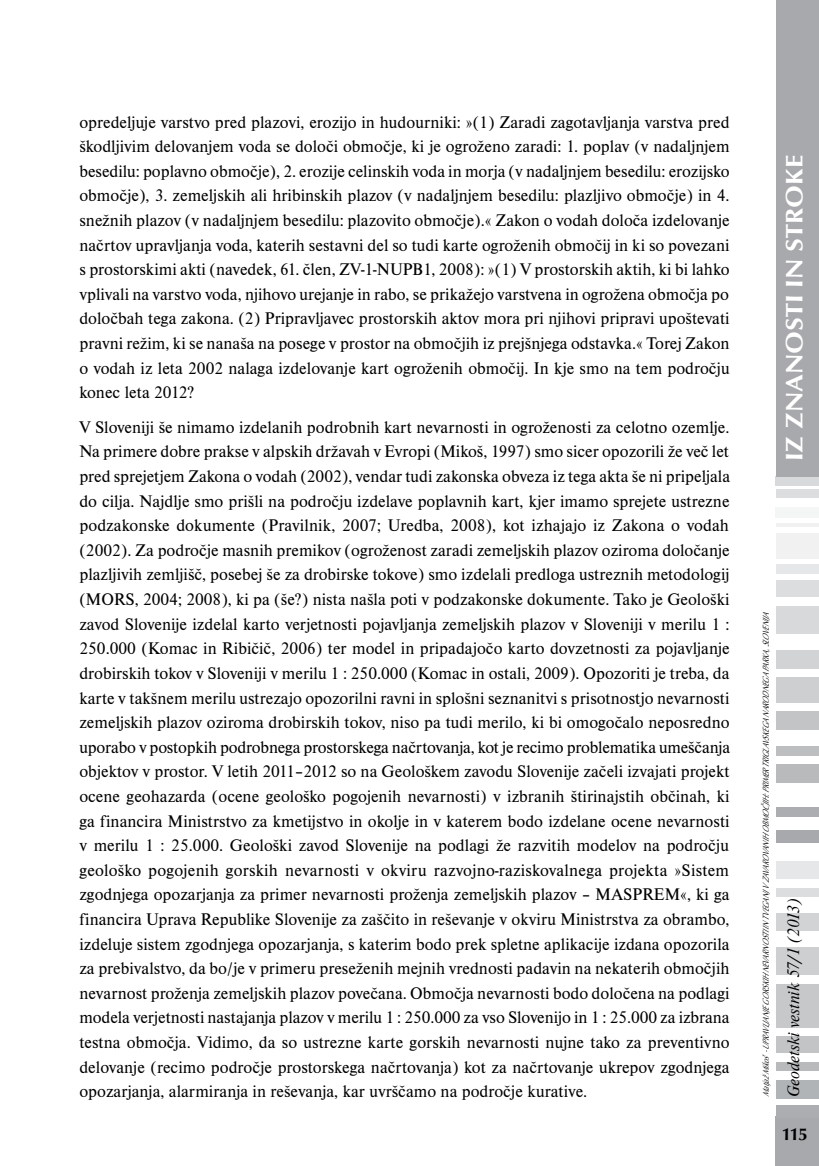
<style>
.page{position:relative;width:819px;height:1166px;background:#fff}
.page>*{position:absolute;margin:0;border:0;box-sizing:border-box;transform-origin:0 0}
.t1{font:500 24.5px "Optus TEE";color:#fff;scale:1.1 1}
.t2{font:17.5px/24.7px "Nimbus Rom DEE";color:#000;text-align:justify}
.t3{font:italic 17.5px "Nimbus Rom DEE";letter-spacing:-.015em;color:#000}
.t4{font:500 17.5px "Optus TEE";color:#000}
.t5{font:italic 8.75px "Optus TEE";color:#000;scale:.8 1}
</style>
<div class="page">
<div style="left:775px;top:1116px;width:44px;height:50px;background:#a7a9ac"></div>
<div style="left:775px;top:580px;width:44px;height:16px;background:#dcddde"></div>
<div style="left:775px;top:606px;width:44px;height:28px;background:#d7d9da"></div>
<div style="left:775px;top:650px;width:44px;height:18px;background:#d1d3d4"></div>
<div style="left:775px;top:677px;width:44px;height:26px;background:#cdcfd0"></div>
<div style="left:775px;top:712px;width:44px;height:18px;background:#c2c4c6"></div>
<div style="left:775px;top:746px;width:44px;height:9px;background:#bcbec0"></div>
<div style="left:775px;top:764px;width:44px;height:19px;background:#b8babc"></div>
<div style="left:775px;top:807px;width:44px;height:10px;background:#abadb0"></div>
<div style="left:775px;top:830px;width:44px;height:12px;background:#a7a9ac"></div>
<div style="left:775px;top:861px;width:44px;height:18px;background:#e6e7e8"></div>
<div style="left:775px;top:888px;width:44px;height:8px;background:#dcddde"></div>
<div style="left:775px;top:913px;width:44px;height:18px;background:#d1d3d4"></div>
<div style="left:775px;top:947px;width:44px;height:28px;background:#cdcfd0"></div>
<div style="left:775px;top:984px;width:44px;height:44px;background:#c7c8ca"></div>
<div style="left:775px;top:1037px;width:44px;height:16px;background:#c2c4c6"></div>
<div style="left:775px;top:1062px;width:44px;height:9px;background:#b8babc"></div>
<div style="left:775px;top:1080px;width:44px;height:18px;background:#b1b4b6"></div>
<div style="left:775px;top:1105px;width:44px;height:12px;background:#abadb0"></div>
<div style="left:775px;top:476px;width:44px;height:9px;background:#d7d9da"></div>
<div style="left:775px;top:489px;width:44px;height:9px;background:#dcddde"></div>
<div style="left:775px;top:507px;width:44px;height:11px;background:#f4f5f5"></div>
<div style="left:775px;top:533px;width:44px;height:26px;background:#f1f1f2"></div>
<div style="left:775px;top:564px;width:44px;height:9px;background:#e6e7e8"></div>
<hr style="left:775px;top:523px;width:44px;height:4px;background:#f1f1f2">
<div style="left:775px;top:0;width:44px;height:477px;background:#a7a9ac"></div>
<p class="t2" style="left:79px;top:110px;width:651px">opredeljuje varstvo pred plazovi, erozijo in hudourniki: »(1) Zaradi zagotavljanja varstva pred škodljivim delovanjem voda se določi območje, ki je ogroženo zaradi: 1. poplav (v nadaljnjem besedilu: poplavno območje), 2. erozije celinskih voda in morja (v nadaljnjem besedilu: erozijsko območje), 3. zemeljskih ali hribinskih plazov (v nadaljnjem besedilu: plazljivo območje) in 4. snežnih plazov (v nadaljnjem besedilu: plazovito območje).« Zakon o vodah določa izdelovanje načrtov upravljanja voda, katerih sestavni del so tudi karte ogroženih območij in ki so povezani s prostorskimi akti (navedek, 61. člen, ZV-1-NUPB1, 2008): »(1) V prostorskih aktih, ki bi lahko vplivali na varstvo voda, njihovo urejanje in rabo, se prikažejo varstvena in ogrožena območja po določbah tega zakona. (2) Pripravljavec prostorskih aktov mora pri njihovi pripravi upoštevati pravni režim, ki se nanaša na posege v prostor na območjih iz prejšnjega odstavka.« Torej Zakon o vodah iz leta 2002 nalaga izdelovanje kart ogroženih območij. In kje smo na tem področju konec leta 2012?</p>
<p class="t2" style="left:79px;top:415px;width:652px">V Sloveniji še nimamo izdelanih podrobnih kart nevarnosti in ogroženosti za celotno ozemlje.<br>Na primere dobre prakse v alpskih državah v Evropi (Mikoš, 1997) smo sicer opozorili že več let pred sprejetjem Zakona o vodah (2002), vendar tudi zakonska obveza iz tega akta še ni pripeljala do cilja. Najdlje smo prišli na področju izdelave poplavnih kart, kjer imamo sprejete ustrezne podzakonske dokumente (Pravilnik, 2007; Uredba, 2008), kot izhajajo iz Zakona o vodah (2002). Za področje masnih premikov (ogroženost zaradi zemeljskih plazov oziroma določanje plazljivih zemljišč, posebej še za drobirske tokove) smo izdelali predloga ustreznih metodologij (MORS, 2004; 2008), ki pa (še?) nista našla poti v podzakonske dokumente. Tako je Geološki zavod Slovenije izdelal karto verjetnosti pojavljanja zemeljskih plazov v Sloveniji v merilu 1 :<br>250.000 (Komac in Ribičič, 2006) ter model in pripadajočo karto dovzetnosti za pojavljanje drobirskih tokov v Sloveniji v merilu 1 : 250.000 (Komac in ostali, 2009). Opozoriti je treba, da karte v takšnem merilu ustrezajo opozorilni ravni in splošni seznanitvi s prisotnostjo nevarnosti zemeljskih plazov oziroma drobirskih tokov, niso pa tudi merilo, ki bi omogočalo neposredno uporabo v postopkih podrobnega prostorskega načrtovanja, kot je recimo problematika umeščanja objektov v prostor. V letih 2011–2012 so na Geološkem zavodu Slovenije začeli izvajati projekt ocene geohazarda (ocene geološko pogojenih nevarnosti) v izbranih štirinajstih občinah, ki ga financira Ministrstvo za kmetijstvo in okolje in v katerem bodo izdelane ocene nevarnosti v merilu 1 : 25.000. Geološki zavod Slovenije na podlagi že razvitih modelov na področju geološko pogojenih gorskih nevarnosti v okviru razvojno-raziskovalnega projekta »Sistem zgodnjega opozarjanja za primer nevarnosti proženja zemeljskih plazov – MASPREM«, ki ga financira Uprava Republike Slovenije za zaščito in reševanje v okviru Ministrstva za obrambo, izdeluje sistem zgodnjega opozarjanja, s katerim bodo prek spletne aplikacije izdana opozorila za prebivalstvo, da bo/je v primeru preseženih mejnih vrednosti padavin na nekaterih območjih nevarnost proženja zemeljskih plazov povečana. Območja nevarnosti bodo določena na podlagi modela verjetnosti nastajanja plazov v merilu 1 : 250.000 za vso Slovenijo in 1 : 25.000 za izbrana testna območja. Vidimo, da so ustrezne karte gorskih nevarnosti nujne tako za preventivno delovanje (recimo področje prostorskega načrtovanja) kot za načrtovanje ukrepov zgodnjega opozarjanja, alarmiranja in reševanja, kar uvrščamo na področje kurative.</p>
<h1 class="t1" style="left:779px;top:461px;width:280px;rotate:-90deg">IZ ZNANOSTI IN STROKE</h1>
<p class="t5" style="left:760px;top:1097px;width:614px;rotate:-90deg">MatjažMikoš-UPRAVLJANJEGORSKIHNEVARNOSTIINTVEGANJVZAVAROVANIHOBMOČJIH:PRIMERTRIGLAVSKEGANARODNEGAPARKA,SLOVENIJA</p>
<p class="t3" style="left:784px;top:1097px;width:200px;rotate:-90deg">Geodetski vestnik 57/1 (2013)</p>
<p class="t4" style="left:781px;top:1123px;width:28px">115</p>
</div>
